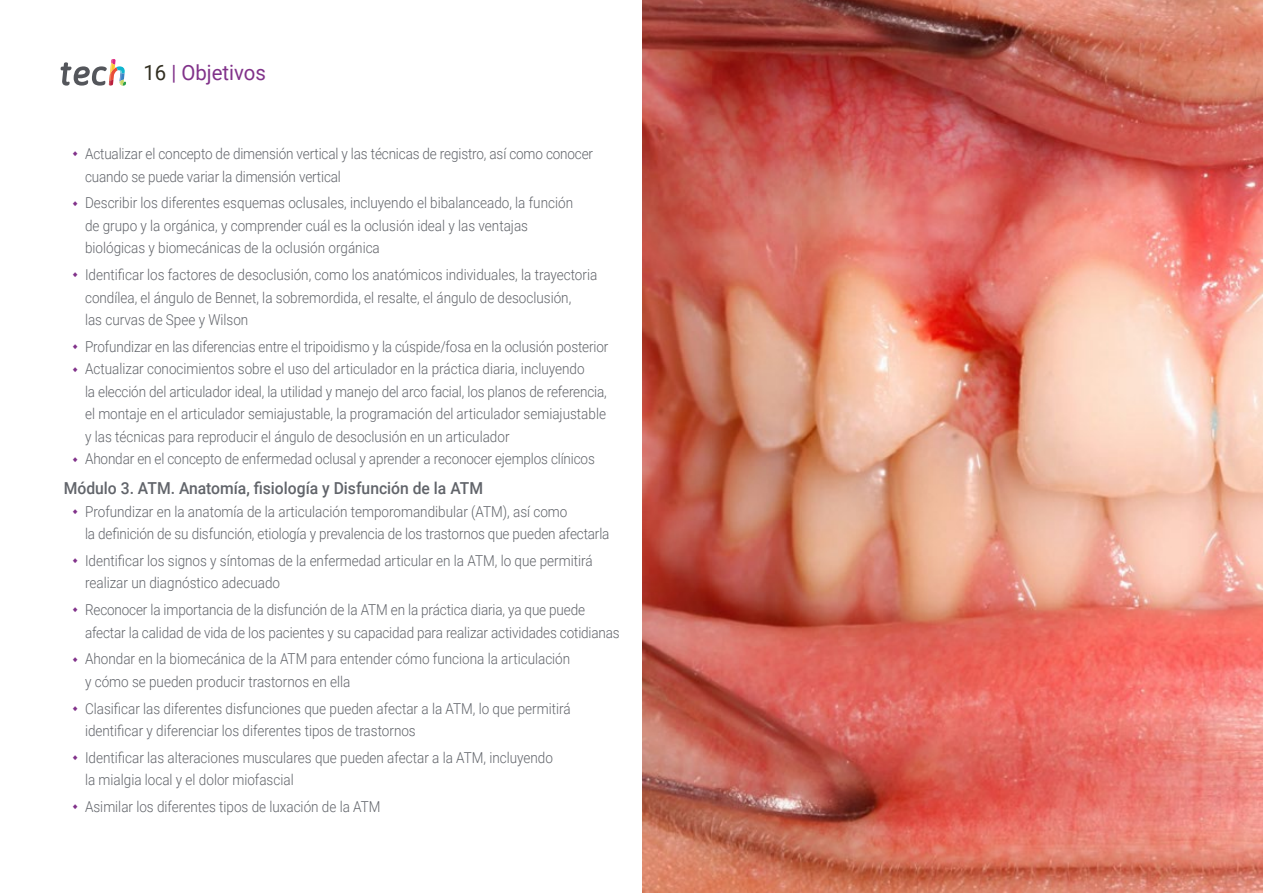
<style>
.page{position:relative;width:1263px;height:893px;background:#fff}
.page>*{position:absolute;margin:0;border:0;box-sizing:border-box;transform-origin:0 0}
.t1{font:21px "Roboto";color:#81328a}
.t2{font:500 16.5px "Roboto";color:#61646a;scale:.95 1}
.t3{font:300 15px/22.5px "Roboto";color:#61646a;scale:.9 1}
.s1{color:#312e20}
</style>
<div class="page">
<img style="left:642px;top:0;width:621px;height:893px">
<svg style="left:61px;top:59px;width:65px;height:27px"></svg>
<h1 class="t1" style="left:144px;top:57px;width:124px"><span class="s1">16</span> | Objetivos</h1>
<p class="t3" style="left:85px;top:142px;width:566px">Actualizar el concepto de dimensión vertical y las técnicas de registro, así como conocer cuando se puede variar la dimensión vertical</p>
<p class="t3" style="left:85px;top:191px;width:544px">Describir los diferentes esquemas oclusales, incluyendo el bibalanceado, la función de grupo y la orgánica, y comprender cuál es la oclusión ideal y las ventajas biológicas y biomecánicas de la oclusión orgánica</p>
<p class="t3" style="left:85px;top:263px;width:571px">Identificar los factores de desoclusión, como los anatómicos individuales, la trayectoria condílea, el ángulo de Bennet, la sobremordida, el resalte, el ángulo de desoclusión,<br>las curvas de Spee y Wilson</p>
<p class="t3" style="left:85px;top:335px;width:583px">Profundizar en las diferencias entre el tripoidismo y la cúspide/fosa en la oclusión posterior Actualizar conocimientos sobre el uso del articulador en la práctica diaria, incluyendo<br>la elección del articulador ideal, la utilidad y manejo del arco facial, los planos de referencia, el montaje en el articulador semiajustable, la programación del articulador semiajustable y las técnicas para reproducir el ángulo de desoclusión en un articulador<br>Ahondar en el concepto de enfermedad oclusal y aprender a reconocer ejemplos clínicos</p>
<p class="t2" style="left:64px;top:477px;width:443px">Módulo 3. ATM. Anatomía, fisiología y Disfunción de la ATM</p>
<p class="t3" style="left:85px;top:500px;width:584px">Profundizar en la anatomía de la articulación temporomandibular (ATM), así como<br>la definición de su disfunción, etiología y prevalencia de los trastornos que pueden afectarla</p>
<p class="t3" style="left:85px;top:549px;width:565px">Identificar los signos y síntomas de la enfermedad articular en la ATM, lo que permitirá realizar un diagnóstico adecuado</p>
<p class="t3" style="left:85px;top:598px;width:596px">Reconocer la importancia de la disfunción de la ATM en la práctica diaria, ya que puede afectar la calidad de vida de los pacientes y su capacidad para realizar actividades cotidianas</p>
<p class="t3" style="left:85px;top:647px;width:541px">Ahondar en la biomecánica de la ATM para entender cómo funciona la articulación y cómo se pueden producir trastornos en ella</p>
<p class="t3" style="left:85px;top:697px;width:541px">Clasificar las diferentes disfunciones que pueden afectar a la ATM, lo que permitirá identificar y diferenciar los diferentes tipos de trastornos</p>
<p class="t3" style="left:85px;top:746px;width:521px">Identificar las alteraciones musculares que pueden afectar a la ATM, incluyendo la mialgia local y el dolor miofascial</p>
<p class="t3" style="left:85px;top:795px;width:330px">Asimilar los diferentes tipos de luxación de la ATM</p>
</div>
